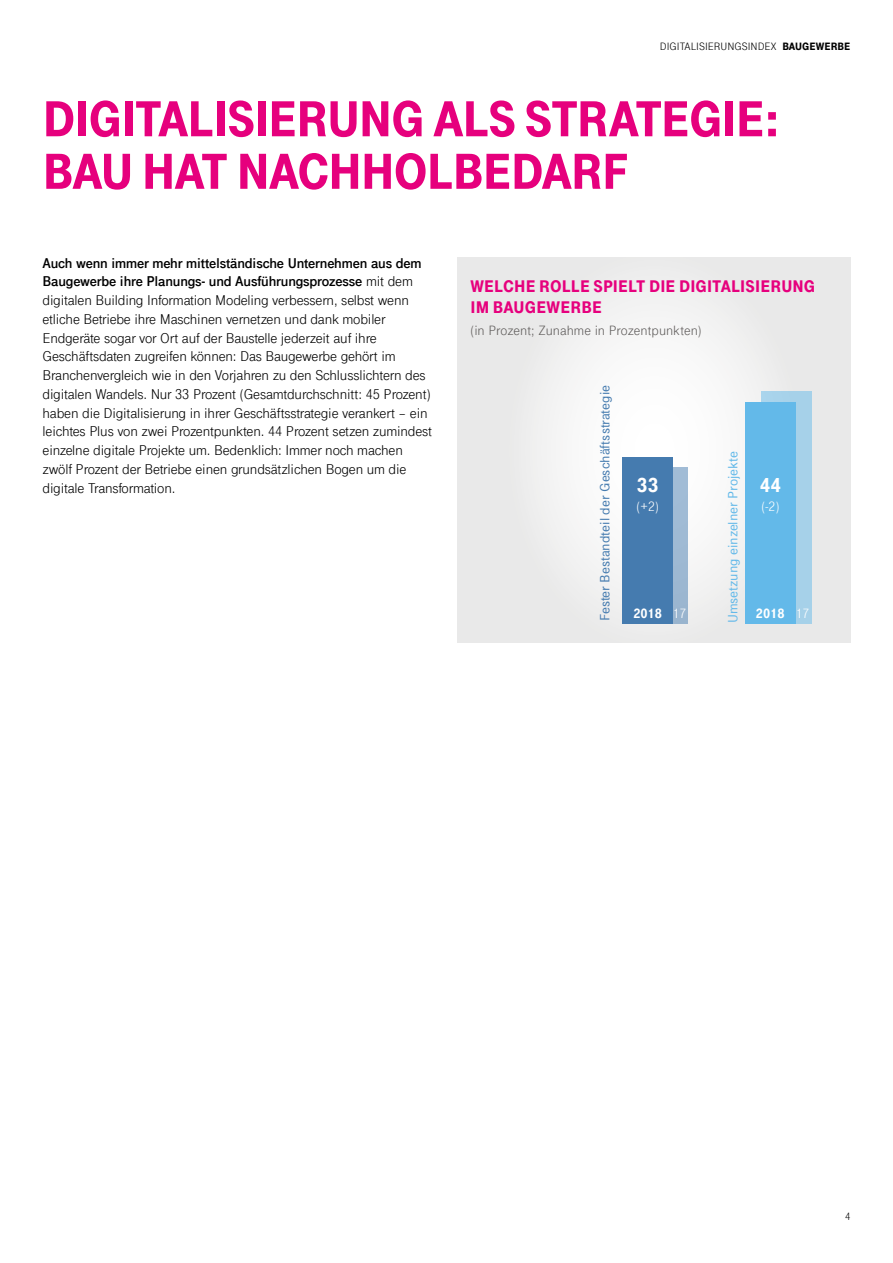
<style>
.page{position:relative;width:893px;height:1263px;background:#fff}
.page>*{position:absolute;margin:0;border:0;box-sizing:border-box;transform-origin:0 0}
.t1{font:900 52.5px/52.5px "Tele Grotesk Next";letter-spacing:-.02em;color:#e6007d}
.t2{font:900 21.3px "Tele Grotesk Next";color:#fff}
.t3{font:900 17.85px/21.3px "Tele Grotesk Next";letter-spacing:.005em;color:#e6007d}
.t4{font:15px/18.8px "Tele Grotesk Next";letter-spacing:-.01em;color:#000}
.t5{font:500 14.25px "Tele Grotesk Next";color:#457baf}
.t6{font:14.25px "Tele Grotesk Next";letter-spacing:.005em;color:#615e5d}
.t7{font:500 14.25px "Tele Grotesk Next";color:#63b9e9}
.t8{font:900 14.25px "Tele Grotesk Next";color:#fff}
.t9{font:14.25px "Tele Grotesk Next";color:#fff}
.t10{font:11.25px "Tele Grotesk Next";color:#000}
.s1{font-weight:900}
.s2{font-weight:700}
.s3{font-weight:400}
</style>
<div class="page">
<div style="left:458px;top:258px;width:392px;height:385px;background:linear-gradient(to right,#f0efef,#efefef)"></div>
<div style="left:622px;top:457px;width:50px;height:167px;background:#457baf"></div>
<div style="left:761px;top:392px;width:51px;height:232px;background:#a6d1e9"></div>
<div style="left:672px;top:467px;width:16px;height:157px;background:#9eb9d3"></div>
<div style="left:745px;top:402px;width:51px;height:222px;background:#63b9e9"></div>
<p class="t10" style="left:660px;top:40px;width:192px">DIGITALISIERUNGSINDEX <span class="s1">BAUGEWERBE</span></p>
<h1 class="t1" style="left:43px;top:93px;width:739px">DIGITALISIERUNG ALS STRATEGIE:<br>BAU HAT NACHHOLBEDARF</h1>
<p class="t4" style="left:43px;top:253px;width:391px"><span class="s2">Auch wenn immer mehr mittelständische Unternehmen aus dem Baugewerbe ihre Planungs- und Ausführungsprozesse</span> mit dem digitalen Building Information Modeling verbessern, selbst wenn etliche Betriebe ihre Maschinen vernetzen und dank mobiler Endgeräte sogar vor Ort auf der Baustelle jederzeit auf ihre Geschäftsdaten zugreifen können: Das Baugewerbe gehört im Branchenvergleich wie in den Vorjahren zu den Schlusslichtern des digitalen Wandels. Nur 33 Prozent (Gesamtdurchschnitt: 45 Prozent) haben die Digitalisierung in ihrer Geschäftsstrategie verankert – ein leichtes Plus von zwei Prozentpunkten. 44 Prozent setzen zumindest einzelne digitale Projekte um. Bedenklich: Immer noch machen zwölf Prozent der Betriebe einen grundsätzlichen Bogen um die digitale Transformation.</p>
<p class="t3" style="left:470px;top:275px;width:346px">WELCHE ROLLE SPIELT DIE DIGITALISIERUNG<br>IM BAUGEWERBE</p>
<p class="t6" style="left:470px;top:322px;width:232px">(in Prozent; Zunahme in Prozentpunkten)</p>
<p class="t5" style="left:597px;top:621px;width:238px;rotate:-90deg">Fester Bestandteil der Geschäftsstrategie</p>
<p class="t7" style="left:725px;top:623px;width:173px;rotate:-90deg">Umsetzung einzelner Projekte</p>
<h2 class="t2" style="left:637px;top:473px;width:23px">33</h2>
<p class="t9" style="left:637px;top:498px;width:24px">(+2)</p>
<h2 class="t2" style="left:760px;top:473px;width:23px">44</h2>
<p class="t9" style="left:761px;top:498px;width:19px">(-2)</p>
<p class="t8" style="left:633px;top:605px;width:54px">2018 <span class="s3">17</span></p>
<p class="t8" style="left:756px;top:605px;width:55px">2018 <span class="s3">17</span></p>
<p class="t10" style="left:845px;top:1210px;width:7px">4</p>
</div>
